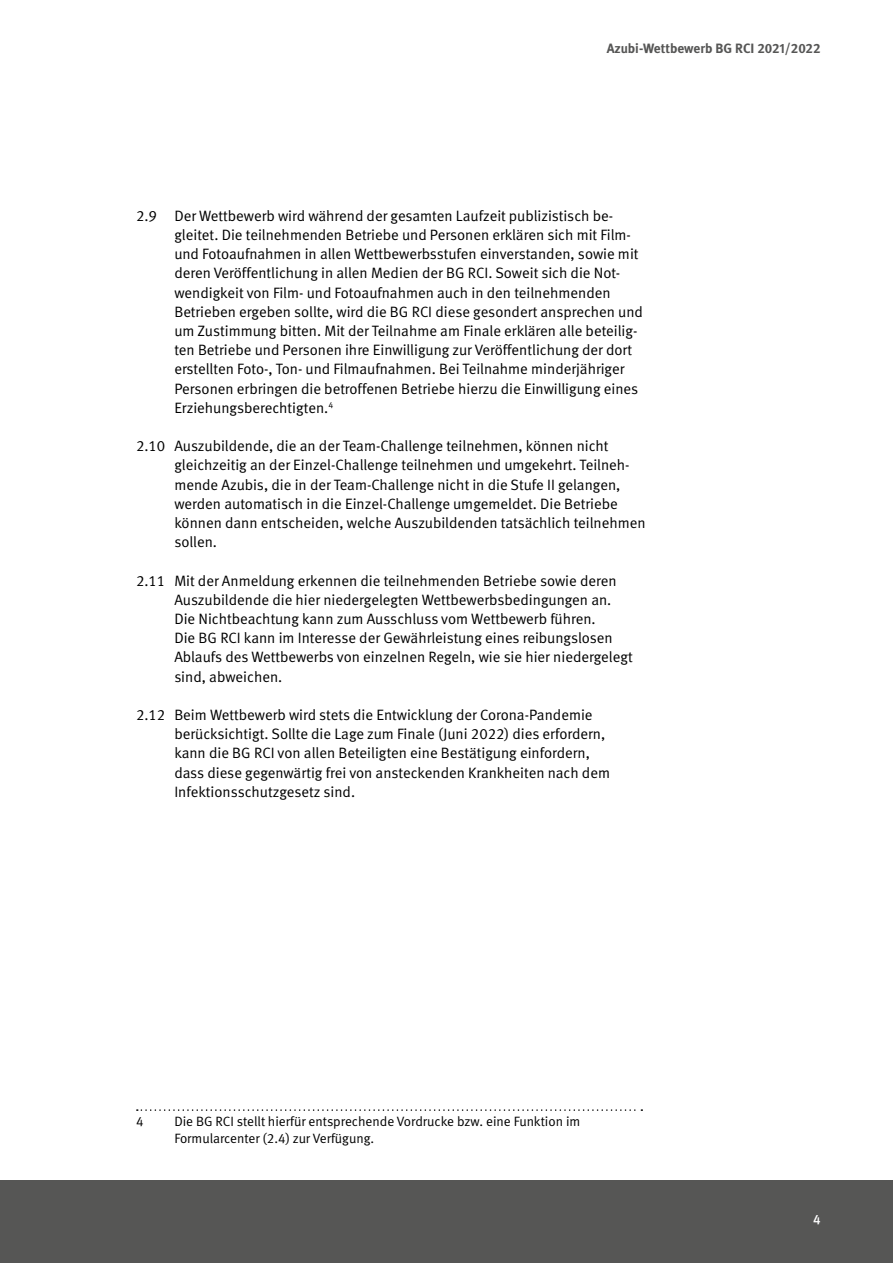
<style>
.page{position:relative;width:893px;height:1263px;background:#fff}
.page>*{position:absolute;margin:0;border:0;box-sizing:border-box;transform-origin:0 0}
.Artikel_P_Fließtext_Linksbündig_Aufzählu{font:15px/19.2px "DGUV Meta";color:#000}
.Artikel_Fußnote{font:13.5px/16.2px "DGUV Meta";color:#000}
.t1{font:700 13.5px "DGUV Meta";color:#565655}
.t2{font:500 13.5px "DGUV Meta";color:#fff}
</style>
<div class="page">
<div style="left:0;top:1181px;width:893px;height:82px;background:#565655"></div>
<svg style="left:137px;top:1109px;width:505px;height:2px"></svg>
<p class="t1" style="left:607px;top:40px;width:215px">Azubi-Wettbewerb BG RCI 2021/2022</p>
<p class="Artikel_P_Fließtext_Linksbündig_Aufzählu" style="left:174px;top:206px;width:470px;text-indent:-38px">2.9 Der Wettbewerb wird während der gesamten Laufzeit publizistisch be&shy;gleitet. Die teilnehmenden Betriebe und Personen erklären sich mit Film&shy;und Fotoaufnahmen in allen Wettbewerbsstufen einverstanden, sowie mit deren Veröffentlichung in allen Medien der BG RCI. Soweit sich die Not&shy;wendigkeit von Film- und Fotoaufnahmen auch in den teilnehmenden Betrieben ergeben sollte, wird die BG RCI diese gesondert ansprechen und um Zustimmung bitten. Mit der Teilnahme am Finale erklären alle beteilig&shy;ten Betriebe und Personen ihre Einwilligung zur Veröffentlichung der dort erstellten Foto-, Ton- und Filmaufnahmen. Bei Teilnahme minderjähriger Personen erbringen die betroffenen Betriebe hierzu die Einwilligung eines Erziehungsberechtigten.<sup>4</sup></p>
<p class="Artikel_P_Fließtext_Linksbündig_Aufzählu" style="left:174px;top:437px;width:473px;text-indent:-38px">2.10 Auszubildende, die an der Team-Challenge teilnehmen, können nicht gleichzeitig an der Einzel-Challenge teilnehmen und umgekehrt. Teilneh&shy;mende Azubis, die in der Team-Challenge nicht in die Stufe II gelangen, werden automatisch in die Einzel-Challenge umgemeldet. Die Betriebe können dann entscheiden, welche Auszubildenden tatsächlich teilnehmen sollen.</p>
<p class="Artikel_P_Fließtext_Linksbündig_Aufzählu" style="left:174px;top:571px;width:460px;text-indent:-38px">2.11 Mit der Anmeldung erkennen die teilnehmenden Betriebe sowie deren Auszubildende die hier niedergelegten Wettbewerbsbedingungen an.<br>Die Nichtbeachtung kann zum Ausschluss vom Wettbewerb führen.<br>Die BG RCI kann im Interesse der Gewährleistung eines reibungslosen Ablaufs des Wettbewerbs von einzelnen Regeln, wie sie hier niedergelegt sind, abweichen.</p>
<p class="Artikel_P_Fließtext_Linksbündig_Aufzählu" style="left:174px;top:706px;width:437px;text-indent:-38px">2.12 Beim Wettbewerb wird stets die Entwicklung der Corona-Pandemie berücksichtigt. Sollte die Lage zum Finale (Juni 2022) dies erfordern, kann die BG RCI von allen Beteiligten eine Bestätigung einfordern, dass diese gegenwärtig frei von ansteckenden Krankheiten nach dem Infektionsschutzgesetz sind.</p>
<p class="Artikel_Fußnote" style="left:136px;top:1114px;width:9px">4</p>
<p class="Artikel_Fußnote" style="left:174px;top:1114px;width:407px">Die BG RCI stellt hierfür entsprechende Vordrucke bzw. eine Funktion im<br>Formularcenter (2.4) zur Verfügung.</p>
<p class="t2" style="left:813px;top:1212px;width:9px">4</p>
</div>
